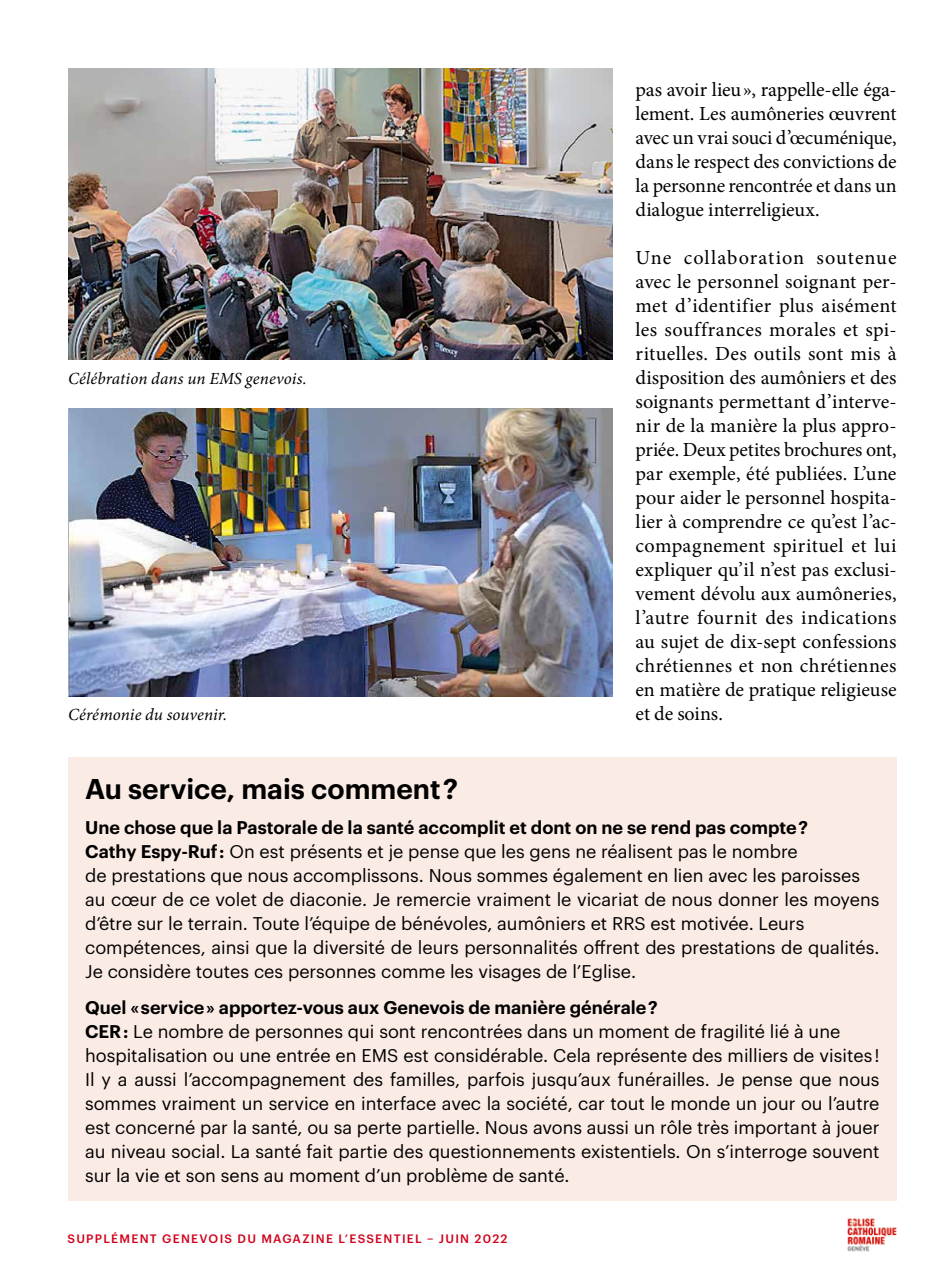
<style>
.page{position:relative;width:942px;height:1276px;background:#fff}
.page>*{position:absolute;margin:0;border:0;box-sizing:border-box;transform-origin:0 0}
.t1{font:600 28px "Graphik";color:#000}
.t2{font:20px/24px "Minion Pro";letter-spacing:-.005em;color:#000;text-align:justify}
.t3{font:18px/24px "Graphik";color:#000}
.t4{font:italic 17px "Minion Pro";letter-spacing:.005em;color:#000}
.t5{font:500 12px "Graphik";letter-spacing:.105em;color:#d1021c}
.s1{font-weight:600}
</style>
<div class="page">
<img style="left:847px;top:1218px;width:50px;height:34px">
<div style="left:68px;top:757px;width:828px;height:443px;background:#fbebe5"></div>
<img style="left:68px;top:408px;width:544px;height:288px">
<img style="left:68px;top:68px;width:544px;height:291px">
<p class="t4" style="left:68px;top:367px;width:240px">Célébration dans un EMS genevois.</p>
<p class="t4" style="left:68px;top:703px;width:161px">Cérémonie du souvenir.</p>
<p class="t2" style="left:635px;top:78px;width:262px">pas avoir lieu», rappelle-elle éga&shy;lement. Les aumôneries œuvrent avec un vrai souci d’œcuménique, dans le respect des convictions de la personne rencontrée et dans un dialogue interreligieux.</p>
<p class="t2" style="left:635px;top:246px;width:262px">Une collaboration soutenue avec le personnel soignant per&shy;met d’identifier plus aisément les souffrances morales et spi&shy;rituelles. Des outils sont mis à disposition des aumôniers et des soignants permettant d’interve&shy;nir de la manière la plus appro&shy;priée. Deux petites brochures ont, par exemple, été publiées. L’une pour aider le personnel hospita&shy;lier à comprendre ce qu’est l’ac&shy;compagnement spirituel et lui expliquer qu’il n’est pas exclusi&shy;vement dévolu aux aumôneries, l’autre fournit des indications au sujet de dix‑sept confessions chrétiennes et non chrétiennes en matière de pratique religieuse et de soins.</p>
<h1 class="t1" style="left:85px;top:767px;width:374px">Au service, mais comment ?</h1>
<p class="t3" style="left:85px;top:814px;width:795px"><span class="s1">Une chose que la Pastorale de la santé accomplit et dont on ne se rend pas compte ?<br>Cathy Espy-Ruf :</span> On est présents et je pense que les gens ne réalisent pas le nombre<br>de prestations que nous accomplissons. Nous sommes également en lien avec les paroisses au cœur de ce volet de diaconie. Je remercie vraiment le vicariat de nous donner les moyens d’être sur le terrain. Toute l’équipe de bénévoles, aumôniers et RRS est motivée. Leurs compétences, ainsi que la diversité de leurs personnalités offrent des prestations de qualités.<br>Je considère toutes ces personnes comme les visages de l’Eglise.</p>
<p class="t3" style="left:85px;top:994px;width:795px"><span class="s1">Quel « service » apportez-vous aux Genevois de manière générale ?<br>CER :</span> Le nombre de personnes qui sont rencontrées dans un moment de fragilité lié à une hospitalisation ou une entrée en EMS est considérable. Cela représente des milliers de visites !<br>Il y a aussi l’accompagnement des familles, parfois jusqu’aux funérailles. Je pense que nous sommes vraiment un service en interface avec la société, car tout le monde un jour ou l’autre est concerné par la santé, ou sa perte partielle. Nous avons aussi un rôle très important à jouer au niveau social. La santé fait partie des questionnements existentiels. On s’interroge souvent sur la vie et son sens au moment d’un problème de santé.</p>
<p class="t5" style="left:67px;top:1229px;width:441px">SUPPLÉMENT GENEVOIS DU MAGAZINE L’ESSENTIEL – JUIN 2022</p>
</div>
